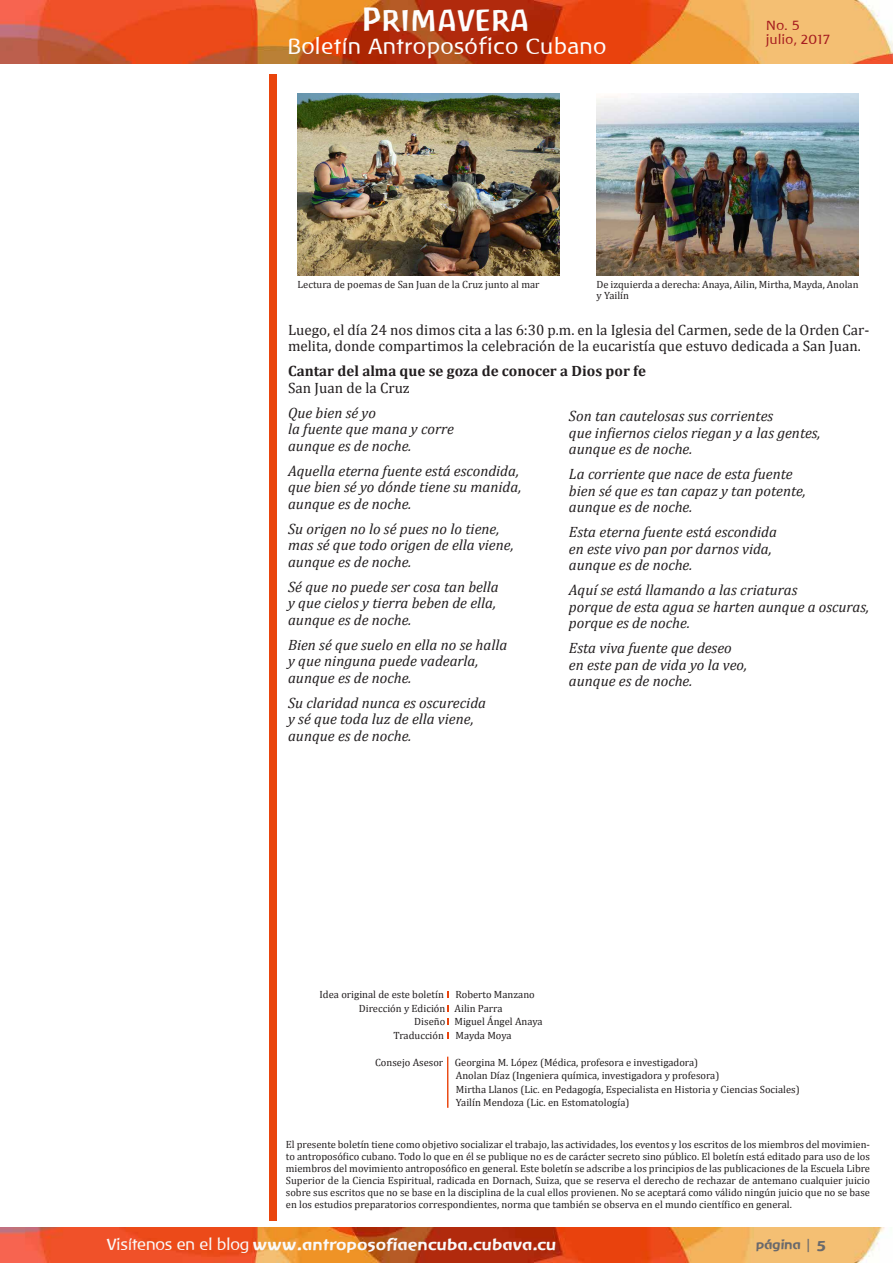
<style>
.page{position:relative;width:893px;height:1263px;background:#fff}
.page>*{position:absolute;margin:0;border:0;box-sizing:border-box;transform-origin:0 0}
.t1{font:30px "Antropos Freefont";letter-spacing:.02em;color:#fdfdfd}
.t2{font:22.5px "Baar Philos";color:#fdfdfd}
.t3{font:16.5px "Baar Goetheanis";letter-spacing:.02em;color:#fafafa}
.cuerpo_te_txt_de_ar{font:italic 15px "Cambria";color:#231f20}
.cuerpo_te_txt_de_ar-2{font:15px/16.5px "Cambria";color:#231f20}
.cuerpo_te_txt_de_ar-3{font:700 15px "Cambria";color:#231f20}
.t4{font:15px "Baar Goetheanis";color:#69696c}
.t5{font:13.5px/14.2px "Baar Philos";letter-spacing:-.005em;color:#a61c1f}
.t6{font:13.5px "Baar Goetheanis";color:#69696c}
.para_pie_de_foto{font:10.5px/12px "Cambria";color:#231f20}
.s1{font-family:"Baar Philos"}
.s2{font-family:"Aparajita";font-size:18px}
</style>
<div class="page">
<img style="left:0;top:0;width:893px;height:64px">
<img style="left:0;top:1227px;width:885px;height:36px">
<div style="left:269px;top:74px;width:8px;height:1146px;background:#e9440c"></div>
<svg style="left:447px;top:991px;width:2px;height:7px"></svg>
<hr style="left:447px;top:1057px;width:1px;height:51px;background:#e9440c">
<img style="left:298px;top:93px;width:262px;height:183px">
<img style="left:597px;top:93px;width:261px;height:183px">
<h1 class="t1" style="left:363px;top:1px;width:168px">Primavera</h1>
<h2 class="t2" style="left:287px;top:34px;width:321px">Boletín Antroposófico Cubano</h2>
<p class="t5" style="left:766px;top:19px;width:66px">No. 5 julio, 2017</p>
<p class="para_pie_de_foto" style="left:298px;top:279px;width:243px">Lectura de poemas de San Juan de la Cruz junto al mar</p>
<p class="cuerpo_te_txt_de_ar-2" style="left:288px;top:321px;width:583px">Luego, el día 24 nos dimos cita a las 6:30 p.m. en la Iglesia del Carmen, sede de la Orden Car&shy;melita, donde compartimos la celebración de la eucaristía que estuvo dedicada a San Juan.</p>
<p class="cuerpo_te_txt_de_ar-3" style="left:288px;top:361px;width:359px">Cantar del alma que se goza de conocer a Dios por fe</p>
<p class="cuerpo_te_txt_de_ar-2" style="left:288px;top:379px;width:123px">San Juan de la Cruz</p>
<p class="cuerpo_te_txt_de_ar" style="left:288px;top:402px;width:89px">Que bien sé yo</p>
<p class="cuerpo_te_txt_de_ar" style="left:288px;top:419px;width:167px">la fuente que mana y corre</p>
<p class="cuerpo_te_txt_de_ar" style="left:288px;top:435px;width:125px">aunque es de noche.</p>
<p class="cuerpo_te_txt_de_ar" style="left:288px;top:460px;width:232px">Aquella eterna fuente está escondida,</p>
<p class="cuerpo_te_txt_de_ar" style="left:288px;top:477px;width:235px">que bien sé yo dónde tiene su manida,</p>
<p class="cuerpo_te_txt_de_ar" style="left:288px;top:493px;width:125px">aunque es de noche.</p>
<p class="cuerpo_te_txt_de_ar" style="left:288px;top:518px;width:213px">Su origen no lo sé pues no lo tiene,</p>
<p class="cuerpo_te_txt_de_ar" style="left:288px;top:535px;width:227px">mas sé que todo origen de ella viene,</p>
<p class="cuerpo_te_txt_de_ar" style="left:288px;top:551px;width:125px">aunque es de noche.</p>
<p class="cuerpo_te_txt_de_ar" style="left:288px;top:576px;width:212px">Sé que no puede ser cosa tan bella</p>
<p class="cuerpo_te_txt_de_ar" style="left:288px;top:593px;width:209px">y que cielos y tierra beben de ella,</p>
<p class="cuerpo_te_txt_de_ar" style="left:288px;top:609px;width:125px">aunque es de noche.</p>
<p class="cuerpo_te_txt_de_ar" style="left:288px;top:634px;width:221px">Bien sé que suelo en ella no se halla</p>
<p class="cuerpo_te_txt_de_ar" style="left:288px;top:651px;width:192px">y que ninguna puede vadearla,</p>
<p class="cuerpo_te_txt_de_ar" style="left:288px;top:667px;width:125px">aunque es de noche.</p>
<p class="cuerpo_te_txt_de_ar" style="left:288px;top:692px;width:200px">Su claridad nunca es oscurecida</p>
<p class="cuerpo_te_txt_de_ar" style="left:288px;top:709px;width:187px">y sé que toda luz de ella viene,</p>
<p class="cuerpo_te_txt_de_ar" style="left:288px;top:725px;width:125px">aunque es de noche.</p>
<p class="para_pie_de_foto" style="left:597px;top:279px;width:263px;line-height:10.5px">De izquierda a derecha: Anaya, Ailin, Mirtha, Mayda, Anolan y Yailín</p>
<p class="cuerpo_te_txt_de_ar" style="left:569px;top:405px;width:206px">Son tan cautelosas sus corrientes</p>
<p class="cuerpo_te_txt_de_ar" style="left:569px;top:422px;width:253px">que infiernos cielos riegan y a las gentes,</p>
<p class="cuerpo_te_txt_de_ar" style="left:569px;top:438px;width:125px">aunque es de noche.</p>
<p class="cuerpo_te_txt_de_ar" style="left:569px;top:463px;width:225px">La corriente que nace de esta fuente</p>
<p class="cuerpo_te_txt_de_ar" style="left:569px;top:480px;width:238px">bien sé que es tan capaz y tan potente,</p>
<p class="cuerpo_te_txt_de_ar" style="left:569px;top:496px;width:125px">aunque es de noche.</p>
<p class="cuerpo_te_txt_de_ar" style="left:569px;top:521px;width:210px">Esta eterna fuente está escondida</p>
<p class="cuerpo_te_txt_de_ar" style="left:569px;top:538px;width:204px">en este vivo pan por darnos vida,</p>
<p class="cuerpo_te_txt_de_ar" style="left:569px;top:554px;width:125px">aunque es de noche.</p>
<p class="cuerpo_te_txt_de_ar" style="left:569px;top:579px;width:230px">Aquí se está llamando a las criaturas</p>
<p class="cuerpo_te_txt_de_ar" style="left:569px;top:596px;width:302px">porque de esta agua se harten aunque a oscuras,</p>
<p class="cuerpo_te_txt_de_ar" style="left:569px;top:612px;width:123px">porque es de noche.</p>
<p class="cuerpo_te_txt_de_ar" style="left:569px;top:637px;width:164px">Esta viva fuente que deseo</p>
<p class="cuerpo_te_txt_de_ar" style="left:569px;top:654px;width:180px">en este pan de vida yo la veo,</p>
<p class="cuerpo_te_txt_de_ar" style="left:569px;top:670px;width:125px">aunque es de noche.</p>
<p class="para_pie_de_foto" style="left:320px;top:988px;width:217px">Idea original de este boletín Roberto Manzano</p>
<p class="para_pie_de_foto" style="left:359px;top:1002px;width:145px">Dirección y Edición Ailin Parra</p>
<p class="para_pie_de_foto" style="left:414px;top:1015px;width:130px">Diseño Miguel Ángel Anaya</p>
<p class="para_pie_de_foto" style="left:393px;top:1029px;width:120px">Traducción Mayda Moya</p>
<p class="para_pie_de_foto" style="left:456px;top:1055px;width:345px;line-height:13.5px;text-indent:-81px">Consejo Asesor Georgina M. López (Médica, profesora e investigadora)<br>Anolan Díaz (Ingeniera química, investigadora y profesora)<br>Mirtha Llanos (Lic. en Pedagogía, Especialista en Historia y Ciencias Sociales)<br>Yailín Mendoza (Lic. en Estomatología)</p>
<p class="para_pie_de_foto" style="left:286px;top:1138px;width:586px;text-align:justify">El presente boletín tiene como objetivo socializar el trabajo, las actividades, los eventos y los escritos de los miembros del movimien&shy;to antroposófico cubano. Todo lo que en él se publique no es de carácter secreto sino público. El boletín está editado para uso de los miembros del movimiento antroposófico en general. Este boletín se adscribe a los principios de las publicaciones de la Escuela Libre Superior de la Ciencia Espiritual, radicada en Dornach, Suiza, que se reserva el derecho de rechazar de antemano cualquier juicio sobre sus escritos que no se base en la disciplina de la cual ellos provienen. No se aceptará como válido ningún juicio que no se base en los estudios preparatorios correspondientes, norma que también se observa en el mundo científico en general.</p>
<p class="t4" style="left:817px;top:1237px;width:10px">5</p>
<h3 class="t3" style="left:107px;top:1235px;width:452px"><span class="s1">Visítenos en el blog</span> www.antroposofiaencuba.cubava.cu</h3>
<p class="t6" style="left:756px;top:1237px;width:56px">página <span class="s2">|</span></p>
</div>
